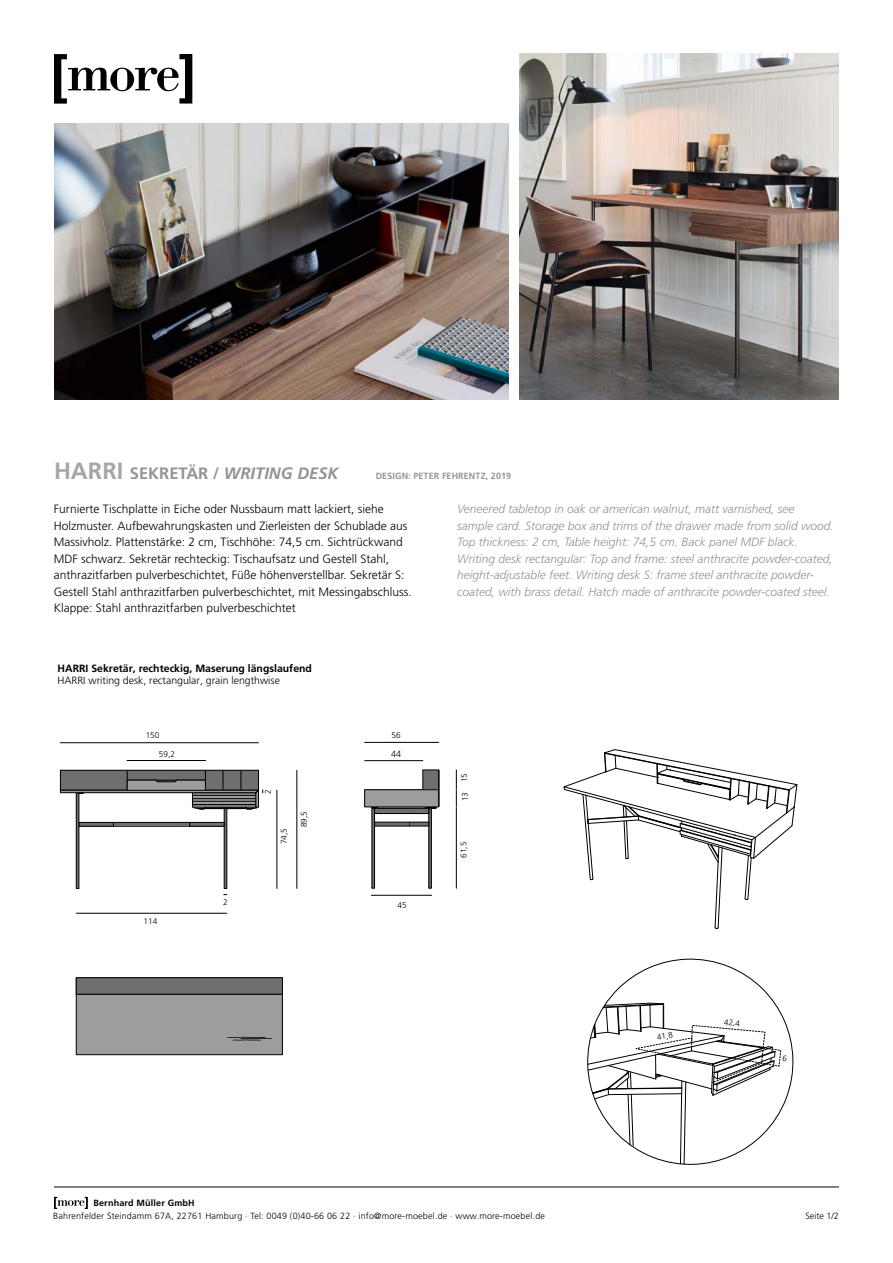
<style>
.page{position:relative;width:893px;height:1263px;background:#fff}
.page>*{position:absolute;margin:0;border:0;box-sizing:border-box;transform-origin:0 0}
.t1{font:italic 700 16.5px "Frutiger LT Std";color:#949494}
.t2{font:300 12px/16.5px "Frutiger LT Std";color:#000}
.t3{font:italic 300 12px/16.5px "Frutiger LT Std";color:#949494}
.t4{font:700 10.5px "Frutiger";color:#000}
.t5{font:300 10.5px "Frutiger LT Std";color:#000}
.t6{font:300 9px "Frutiger LT Std";letter-spacing:.02em;color:#000}
.t7{font:700 9px "Frutiger LT Std";letter-spacing:.01em;color:#949494}
.t8{font:700 9px "Frutiger LT Std";letter-spacing:.02em;color:#000}
.t9{font:300 8.25px "Frutiger LT Std";color:#000}
.t10{font:300 8.1px "Frutiger LT Std";color:#000}
.s1{font-style:normal;font-size:23.55px;color:#a5a6ab}
.s2{font-style:normal}
</style>
<div class="page">
<hr style="left:54px;top:1187px;width:785px;height:1px;background:#000">
<svg style="left:54px;top:54px;width:138px;height:50px"></svg>
<svg style="left:54px;top:1197px;width:34px;height:12px"></svg>
<img style="left:54px;top:123px;width:455px;height:277px">
<img style="left:520px;top:54px;width:319px;height:346px">
<hr style="left:297px;top:770px;width:1px;height:118px;background:#000">
<hr style="left:76px;top:913px;width:151px;height:1px;background:#000">
<hr style="left:371px;top:895px;width:61px;height:1px;background:#000">
<hr style="left:60px;top:742px;width:198px;height:1px;background:#000">
<hr style="left:127px;top:760px;width:79px;height:1px;background:#000">
<hr style="left:277px;top:790px;width:1px;height:98px;background:#000">
<hr style="left:365px;top:742px;width:74px;height:1px;background:#000">
<hr style="left:365px;top:760px;width:58px;height:1px;background:#000">
<hr style="left:456px;top:807px;width:1px;height:81px;background:#000">
<svg style="left:456px;top:770px;width:1px;height:37px"></svg>
<div style="left:423px;top:770px;width:16px;height:20px;background:#6f6f6e"></div>
<div style="left:423px;top:770px;width:16px;height:20px;border:1px solid #000"></div>
<div style="left:409px;top:822px;width:20px;height:4px;border:1px solid #000"></div>
<svg style="left:378px;top:822px;width:31px;height:4px"></svg>
<svg style="left:378px;top:809px;width:47px;height:5px"></svg>
<hr style="left:377px;top:808px;width:48px;height:1px;background:#000">
<svg style="left:372px;top:807px;width:6px;height:81px"></svg>
<div style="left:365px;top:790px;width:74px;height:17px;background:#9c9d9d"></div>
<div style="left:364px;top:789px;width:75px;height:18px;border:1px solid #000"></div>
<svg style="left:425px;top:806px;width:12px;height:82px"></svg>
<div style="left:76px;top:994px;width:207px;height:61px;background:#9c9d9d"></div>
<div style="left:76px;top:978px;width:206px;height:16px;background:#6f6f6e"></div>
<div style="left:76px;top:977px;width:207px;height:17px;border:1px solid #000"></div>
<hr style="left:439px;top:770px;width:1px;height:37px;background:#000">
<div style="left:60px;top:770px;width:199px;height:20px;border:1px solid #000"></div>
<svg style="left:60px;top:771px;width:203px;height:124px"></svg>
<svg style="left:564px;top:749px;width:233px;height:180px"></svg>
<svg style="left:587px;top:959px;width:206px;height:206px"></svg>
<h1 class="t1" style="left:54px;top:464px;width:286px"><span class="s1">HARRI</span> <span class="s2">SEKRETÄR /</span> WRITING DESK</h1>
<p class="t7" style="left:376px;top:471px;width:137px">DESIGN: PETER FEHRENTZ, 2019</p>
<p class="t2" style="left:54px;top:501px;width:360px">Furnierte Tischplatte in Eiche oder Nussbaum matt lackiert, siehe Holzmuster. Aufbewahrungskasten und Zierleisten der Schublade aus Massivholz. Plattenstärke: 2 cm, Tischhöhe: 74,5 cm. Sichtrückwand MDF schwarz. Sekretär rechteckig: Tischaufsatz und Gestell Stahl, anthrazitfarben pulverbeschichtet, Füße höhenverstellbar. Sekretär S:<br>Gestell Stahl anthrazitfarben pulverbeschichtet, mit Messingabschluss.<br>Klappe: Stahl anthrazitfarben pulverbeschichtet</p>
<p class="t3" style="left:457px;top:501px;width:378px">Veneered tabletop in oak or american walnut, matt varnished, see<br>sample card. Storage box and trims of the drawer made from solid wood.<br>Top thickness: 2 cm, Table height: 74,5 cm. Back panel MDF black.<br>Writing desk rectangular: Top and frame: steel anthracite powder-coated, height-adjustable feet. Writing desk S: frame steel anthracite powder&shy;coated, with brass detail. Hatch made of anthracite powder-coated steel.</p>
<p class="t4" style="left:58px;top:662px;width:256px">HARRI Sekretär, rechteckig, Maserung längslaufend</p>
<p class="t5" style="left:58px;top:675px;width:224px">HARRI writing desk, rectangular, grain lengthwise</p>
<p class="t9" style="left:146px;top:731px;width:15px">150</p>
<p class="t9" style="left:159px;top:749px;width:18px">59,2</p>
<p class="t9" style="left:263px;top:793px;width:6px;rotate:-90deg">2</p>
<p class="t9" style="left:279px;top:844px;width:18px;rotate:-90deg">74,5</p>
<p class="t9" style="left:299px;top:827px;width:18px;rotate:-90deg">89,5</p>
<p class="t9" style="left:391px;top:731px;width:11px">56</p>
<p class="t6" style="left:391px;top:748px;width:12px">44</p>
<p class="t9" style="left:144px;top:916px;width:15px">114</p>
<p class="t9" style="left:223px;top:898px;width:6px">2</p>
<p class="t9" style="left:398px;top:900px;width:11px">45</p>
<p class="t9" style="left:460px;top:801px;width:30px;rotate:-90deg">13 15</p>
<p class="t9" style="left:459px;top:858px;width:18px;rotate:-90deg">61,5</p>
<p class="t8" style="left:93px;top:1197px;width:103px">Bernhard Müller GmbH</p>
<p class="t6" style="left:53px;top:1211px;width:493px">Bahrenfelder Steindamm 67A, 22761 Hamburg ∙ Tel: 0049 (0)40-66 06 22 ∙ info@more-moebel.de ∙ www.more-moebel.de</p>
<p class="t4" style="left:59px;top:1214px;width:283px">HARRI Sekretär S, geschwungen, Maserung längslaufend</p>
<p class="t10" style="left:656px;top:1033px;width:17px;rotate:-9deg">41,8</p>
<p class="t10" style="left:725px;top:1017px;width:17px;rotate:6deg">42,4</p>
<p class="t6" style="left:805px;top:1211px;width:35px">Seite 1/2</p>
</div>
